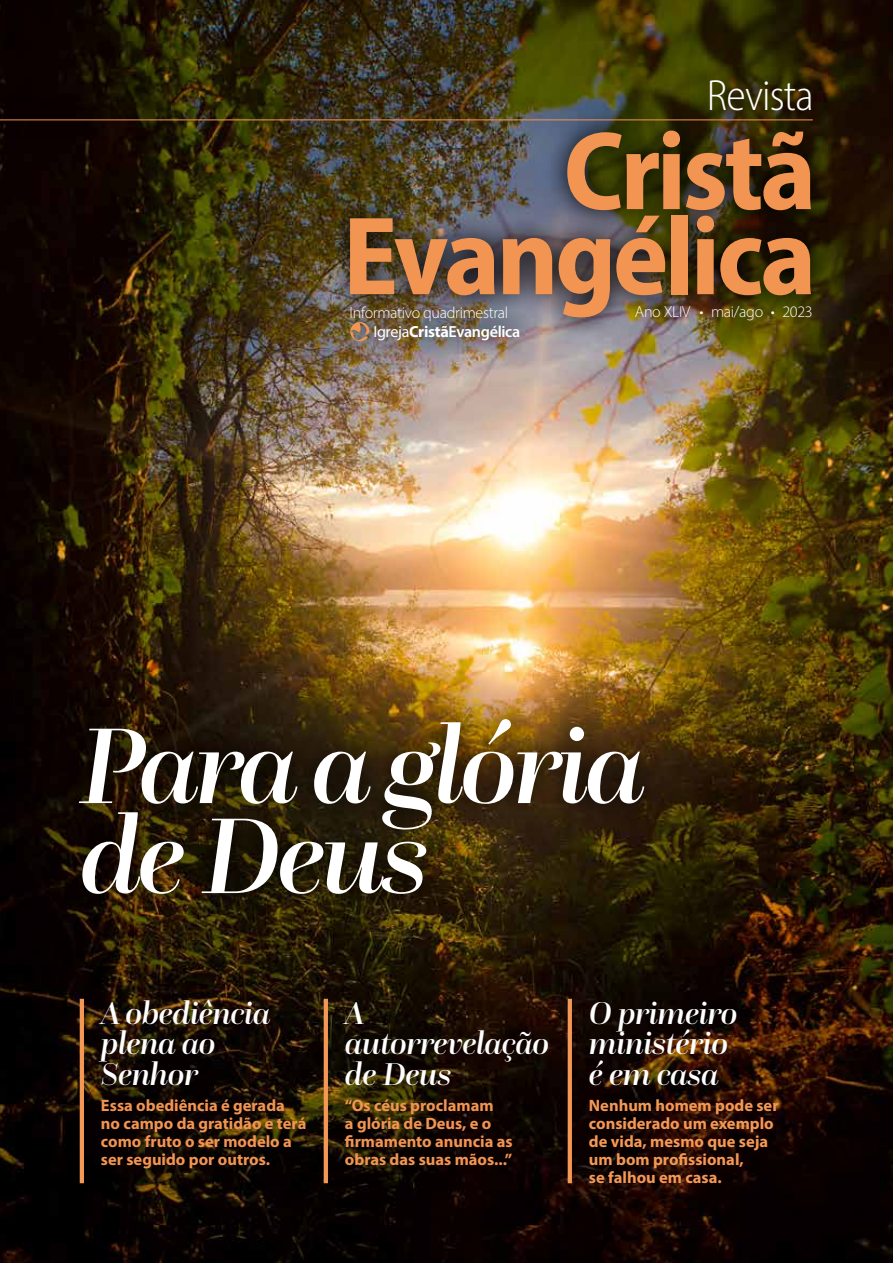
<style>
.page{position:relative;width:893px;height:1263px;background:#fff}
.page>*{position:absolute;margin:0;border:0;box-sizing:border-box;transform-origin:0 0}
.t1{font:italic 500 112.5px/90px "Questa Grande";letter-spacing:-.04em;color:#fff}
.t2{font:700 semi-condensed 112.5px/85.1px "Myriad Pro";letter-spacing:-.03em;color:#f39552;text-align:right}
.t3{font:300 semi-condensed 43.8px "Myriad Pro";letter-spacing:-.02em;color:#fff}
.t4{font:italic 500 33px/30.6px "Questa Grande";letter-spacing:-.02em;color:#fff}
.t5{font:700 16.5px/18px "Myriad Pro";color:#f29452}
.t6{font:700 16.5px/18px "Myriad Pro";color:#f49855}
.t7{font:300 16.05px/18.3px "Myriad Pro";letter-spacing:-.02em;color:#fff}
.s1{font-weight:400}
.s2{font-weight:700}
.s3{font-weight:600}
</style>
<div class="page">
<img style="left:0;top:0;width:893px;height:1263px">
<img style="left:0;top:57px;width:834px;height:307px">
<svg style="left:350px;top:322px;width:20px;height:19px"></svg>
<hr style="left:0;top:120px;width:813px;height:1px;background:#f39552">
<hr style="left:80px;top:999px;width:4px;height:184px;background:#f49855">
<hr style="left:324px;top:999px;width:4px;height:184px;background:#f49855">
<svg style="left:568px;top:999px;width:4px;height:184px"></svg>
<svg style="left:59px;top:697px;width:607px;height:219px;background:#302108"></svg>
<h2 class="t3" style="left:707px;top:69px;width:108px">Revista</h2>
<h1 class="t2" style="left:343px;top:126px;width:475px">Cristã<br>Evangélica</h1>
<p class="t7" style="left:373px;top:304px;width:148px;text-indent:-24px">Informativo quadrimestral<br><span class="s1">Igreja</span><span class="s2">Cristã</span><span class="s3">Evangélica</span></p>
<p class="t7" style="left:635px;top:302px;width:179px">Ano XLIV • mai/ago • 2023</p>
<h1 class="t1" style="left:80px;top:720px;width:568px">Para a glória de Deus</h1>
<h3 class="t4" style="left:101px;top:997px;width:171px">A obediência plena ao<br>Senhor</h3>
<p class="t5" style="left:101px;top:1096px;width:207px">Essa obediência é gerada no campo da gratidão e terá como fruto o ser modelo a ser seguido por outros.</p>
<h3 class="t4" style="left:345px;top:997px;width:206px">A autorrevelação de Deus</h3>
<p class="t5" style="left:345px;top:1096px;width:169px">“Os céus proclamam<br>a glória de Deus, e o firmamento anuncia as obras das suas mãos...”</p>
<h3 class="t4" style="left:589px;top:997px;width:150px">O primeiro ministério é em casa</h3>
<p class="t6" style="left:589px;top:1096px;width:191px">Nenhum homem pode ser considerado um exemplo de vida, mesmo que seja um bom profissional,<br>se falhou em casa.</p>
</div>
